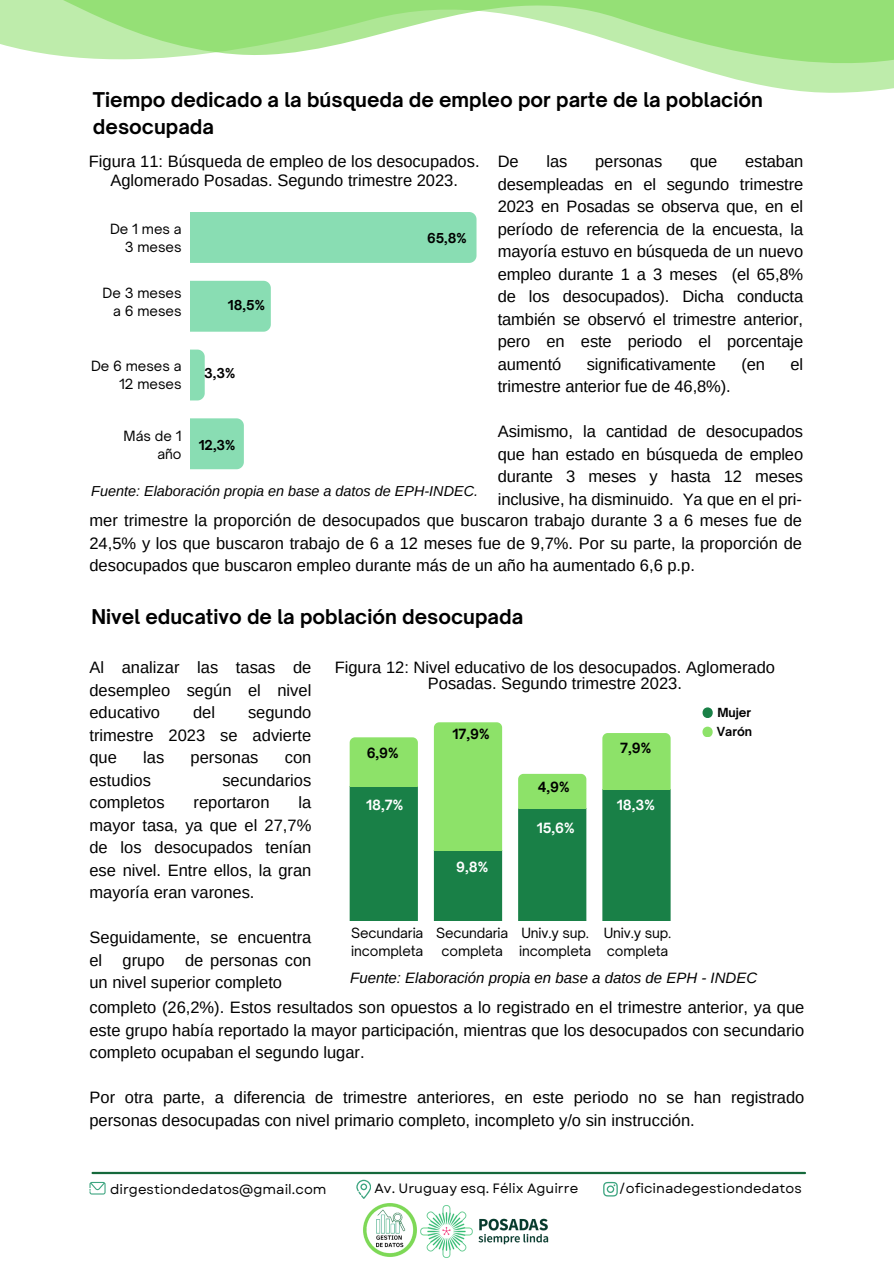
<style>
.page{position:relative;width:894px;height:1264px;background:#fff}
.page>*{position:absolute;margin:0;border:0;box-sizing:border-box;transform-origin:0 0}
.t1{font:700 19.5px/27px "Open Sauce One";color:#000}
.t2{font:16.5px/22.5px "Arimo";color:#000;text-align:justify}
.t3{font:italic 15px "Arimo";color:#000}
.t4{font:italic 14.4px "Arimo";color:#000}
.t5{font:13.5px/18px "Open Sauce One";letter-spacing:-.01em;color:#000;text-align:right}
.t6{font:13.5px "Garet";color:#020202}
.t7{font:700 13.5px "Open Sauce One";color:#fff}
.t8{font:700 13.5px "Open Sauce One";color:#000}
.t9{font:700 13.05px "Open Sauce One";color:#000}
.t10{font:700 12px "Open Sauce One";color:#000}
</style>
<div class="page">
<img style="left:363px;top:1203px;width:54px;height:54px">
<svg style="left:89px;top:1181px;width:16px;height:13px"></svg>
<svg style="left:356px;top:1179px;width:15px;height:19px"></svg>
<svg style="left:603px;top:1181px;width:14px;height:15px"></svg>
<hr style="left:93px;top:1171px;width:711px;height:3px;background:#15693b">
<svg style="left:0;top:0;width:893px;height:93px"></svg>
<div style="left:190px;top:212px;width:286px;height:51px;background:#89ddb3"></div>
<div style="left:190px;top:281px;width:81px;height:51px;background:#89ddb3"></div>
<svg style="left:190px;top:349px;width:15px;height:51px"></svg>
<div style="left:190px;top:418px;width:54px;height:51px;background:#89ddb3"></div>
<img style="left:420px;top:1205px;width:129px;height:53px">
<svg style="left:349px;top:737px;width:69px;height:183px;background:#3e9d55"></svg>
<svg style="left:434px;top:722px;width:68px;height:198px;background:#64bf5d"></svg>
<svg style="left:518px;top:773px;width:68px;height:147px;background:#379851"></svg>
<svg style="left:602px;top:733px;width:68px;height:187px;background:#3d9e52"></svg>
<svg style="left:702px;top:726px;width:10px;height:11px"></svg>
<svg style="left:702px;top:707px;width:10px;height:11px"></svg>
<h4 class="t1" style="left:93px;top:86px;width:671px">Tiempo dedicado a la búsqueda de empleo por parte de la población desocupada</h4>
<h4 class="t2" style="left:497px;top:150px;width:22px">De</h4>
<h4 class="t2" style="left:546px;top:150px;width:22px">las</h4>
<h4 class="t2" style="left:595px;top:150px;width:69px">personas</h4>
<h4 class="t2" style="left:690px;top:150px;width:29px">que</h4>
<h2 class="t2" style="left:89px;top:152px;width:392px;line-height:19.2px;text-align:center">Figura 11: Búsqueda de empleo de los desocupados.<br>Aglomerado Posadas. Segundo trimestre 2023.</h2>
<h4 class="t2" style="left:497px;top:150px;width:307px;text-indent:247px">estaban desempleadas en el segundo trimestre 2023 en Posadas se observa que, en el período de referencia de la encuesta, la mayoría estuvo en búsqueda de un nuevo empleo durante 1 a 3 meses (el 65,8% de los desocupados). Dicha conducta también se observó el trimestre anterior, pero en este periodo el porcentaje aumentó</h4>
<h3 class="t5" style="left:110px;top:220px;width:73px">De 1 mes a<br>3 meses</h3>
<h4 class="t9" style="left:427px;top:230px;width:41px">65,8%</h4>
<h3 class="t5" style="left:102px;top:283px;width:80px">De 3 meses a 6 meses</h3>
<h2 class="t9" style="left:228px;top:297px;width:38px">18,5%</h2>
<h4 class="t2" style="left:586px;top:353px;width:131px">significativamente</h4>
<h4 class="t2" style="left:741px;top:353px;width:25px">(en</h4>
<h4 class="t2" style="left:790px;top:353px;width:14px">el</h4>
<h4 class="t2" style="left:497px;top:375px;width:234px">trimestre anterior fue de 46,8%).</h4>
<h4 class="t2" style="left:497px;top:420px;width:307px">Asimismo, la cantidad de desocupados que han estado en búsqueda de empleo durante 3 meses y hasta 12 meses inclusive, ha disminuido. Ya que en el pri-</h4>
<h4 class="t2" style="left:89px;top:509px;width:713px">mer trimestre la proporción de desocupados que buscaron trabajo durante 3 a 6 meses fue de 24,5% y los que buscaron trabajo de 6 a 12 meses fue de 9,7%. Por su parte, la proporción de desocupados que buscaron empleo durante más de un año ha aumentado 6,6 p.p.</h4>
<h3 class="t5" style="left:91px;top:357px;width:92px">De 6 meses a<br>12 meses</h3>
<h2 class="t9" style="left:204px;top:365px;width:33px">3,3%</h2>
<h3 class="t5" style="left:124px;top:427px;width:59px">Más de 1 año</h3>
<h2 class="t9" style="left:199px;top:437px;width:38px">12,3%</h2>
<h1 class="t4" style="left:91px;top:483px;width:388px">Fuente: Elaboración propia en base a datos de EPH-INDEC.</h1>
<h4 class="t1" style="left:91px;top:603px;width:433px">Nivel educativo de la población desocupada</h4>
<h3 class="t2" style="left:89px;top:656px;width:223px">Al analizar las tasas de desempleo según el nivel educativo</h3>
<h3 class="t2" style="left:89px;top:701px;width:223px;text-indent:158px">segundo trimestre 2023 se advierte que</h3>
<h3 class="t2" style="left:193px;top:701px;width:24px">del</h3>
<h3 class="t2" style="left:143px;top:746px;width:23px">las</h3>
<h3 class="t2" style="left:190px;top:746px;width:69px">personas</h3>
<h3 class="t2" style="left:285px;top:746px;width:28px">con</h3>
<h3 class="t2" style="left:89px;top:768px;width:63px">estudios</h3>
<h3 class="t2" style="left:222px;top:768px;width:90px">secundarios</h3>
<h3 class="t2" style="left:89px;top:791px;width:77px">completos</h3>
<h3 class="t2" style="left:193px;top:791px;width:78px">reportaron</h3>
<h3 class="t2" style="left:89px;top:791px;width:223px;text-indent:209px">la mayor tasa, ya que el 27,7% de los desocupados tenían ese nivel. Entre ellos, la gran mayoría eran varones.</h3>
<h3 class="t2" style="left:89px;top:926px;width:223px">Seguidamente, se encuentra el grupo de personas con un nivel superior completo</h3>
<h3 class="t2" style="left:334px;top:659px;width:441px;line-height:15.8px;text-align:center">Figura 12: Nivel educativo de los desocupados. Aglomerado<br>Posadas. Segundo trimestre 2023.</h3>
<h3 class="t8" style="left:366px;top:744px;width:33px">6,9%</h3>
<h2 class="t7" style="left:366px;top:796px;width:39px">18,7%</h2>
<p class="t8" style="left:452px;top:725px;width:39px">17,9%</p>
<h4 class="t7" style="left:456px;top:858px;width:34px">9,8%</h4>
<p class="t8" style="left:537px;top:778px;width:33px">4,9%</p>
<h2 class="t7" style="left:536px;top:819px;width:40px">15,6%</h2>
<h2 class="t8" style="left:620px;top:739px;width:33px">7,9%</h2>
<h2 class="t7" style="left:616px;top:796px;width:40px">18,3%</h2>
<h3 class="t5" style="left:351px;top:923px;width:74px;text-align:left">Secundaria incompleta</h3>
<h3 class="t5" style="left:436px;top:923px;width:74px;text-align:center">Secundaria completa</h3>
<h3 class="t5" style="left:519px;top:923px;width:73px;text-align:left">Univ.y sup. incompleta</h3>
<h3 class="t5" style="left:603px;top:923px;width:69px;text-align:left">Univ.y sup. completa</h3>
<h4 class="t10" style="left:717px;top:704px;width:35px">Mujer</h4>
<h4 class="t10" style="left:716px;top:723px;width:37px">Varón</h4>
<p class="t3" style="left:350px;top:969px;width:408px">Fuente: Elaboración propia en base a datos de EPH - INDEC</p>
<p class="t2" style="left:89px;top:996px;width:716px">completo (26,2%). Estos resultados son opuestos a lo registrado en el trimestre anterior, ya que este grupo había reportado la mayor participación, mientras que los desocupados con secundario completo ocupaban el segundo lugar.</p>
<h4 class="t2" style="left:89px;top:1086px;width:716px">Por otra parte, a diferencia de trimestre anteriores, en este periodo no se han registrado personas desocupadas con nivel primario completo, incompleto y/o sin instrucción.</h4>
<h1 class="t6" style="left:110px;top:1179px;width:218px">dirgestiondedatos@gmail.com</h1>
<p class="t6" style="left:374px;top:1178px;width:205px">Av. Uruguay esq. Félix Aguirre</p>
<h2 class="t6" style="left:618px;top:1178px;width:184px">/oficinadegestiondedatos</h2>
</div>
